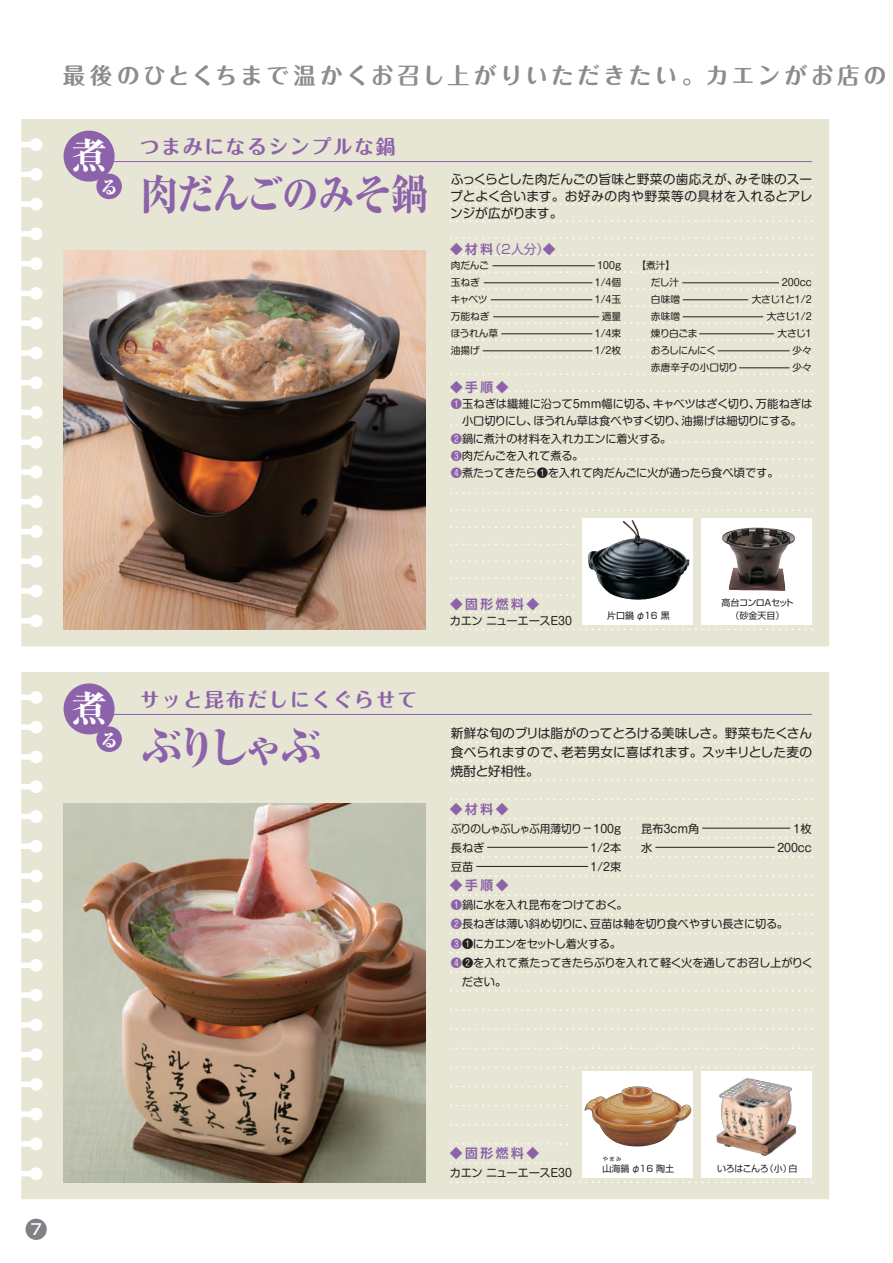
<style>
.page{position:relative;width:893px;height:1263px;background:#fff}
.page>*{position:absolute;margin:0;border:0;box-sizing:border-box;transform-origin:0 0}
.t1{font:800 42px "Ryumin Pr 5";letter-spacing:-.035em;color:#8c62aa;scale:.88 1}
.t2{font:800 42px "Ryumin Pr 5";letter-spacing:-.035em;color:#8c62aa}
.t3{font:800 36px "Ryumin Pro";color:#fff}
.t4{font:700 22.5px "Maru Fo Pro";letter-spacing:.155em;color:#8e8b8b}
.t5{font:700 19.5px "Maru Fo Pro";letter-spacing:.1em;color:#8c62aa}
.t6{font:800 18px "Ryumin Pro";color:#fff}
.t7{font:500 15px "Shin Go Pr 5";color:#fff}
.t8{font:12.75px/19.2px "Shin M Go Pro";color:#231f20;text-align:justify}
.t9{font:700 12.75px "Shin Go Pro De";letter-spacing:.2em;color:#8c62aa}
.t10{font:12.75px "Shin Go Pro";color:#8c62aa}
.t11{font:11.25px/19.2px "Shin M Go Pro";letter-spacing:-.02em;color:#231f20}
.t12{font:11.25px/19.2px "Shin M Go Pro";letter-spacing:-.055em;color:#231f20;scale:.95 1}
.t13{font:11.25px "Shin M Go Pro";letter-spacing:-.04em;color:#231f20}
.t14{font:9.75px/17px "Shin M Go Pro";letter-spacing:-.02em;color:#231f20}
.t15{font:9.75px/17px "Shin M Go Pro";color:#231f20;text-align:right}
.t16{font:9px/12.8px "Shin Go Pr 5";letter-spacing:-.04em;color:#231f20;text-align:center}
.t17{font:9px "Shin Go Pr 5";color:#201814}
.t18{font:5.25px "Shin Go Pr 5";color:#231f20}
.s1{font-family:"Shin Go Pro De";font-weight:700}
.s2{color:#8c62aa}
</style>
<div class="page">
<div style="left:21px;top:119px;width:808px;height:527px;background:#e7e5d4"></div>
<div style="left:21px;top:672px;width:808px;height:527px;background:#e7e5d4"></div>
<svg style="left:451px;top:741px;width:363px;height:2px"></svg>
<svg style="left:451px;top:760px;width:363px;height:2px"></svg>
<svg style="left:451px;top:779px;width:363px;height:2px"></svg>
<svg style="left:451px;top:798px;width:363px;height:2px"></svg>
<svg style="left:451px;top:818px;width:363px;height:1px"></svg>
<svg style="left:451px;top:837px;width:363px;height:2px"></svg>
<svg style="left:451px;top:856px;width:363px;height:2px"></svg>
<svg style="left:451px;top:875px;width:363px;height:2px"></svg>
<svg style="left:451px;top:894px;width:363px;height:2px"></svg>
<svg style="left:451px;top:913px;width:363px;height:2px"></svg>
<svg style="left:451px;top:932px;width:363px;height:2px"></svg>
<svg style="left:451px;top:952px;width:363px;height:1px"></svg>
<svg style="left:451px;top:971px;width:363px;height:1px"></svg>
<svg style="left:451px;top:990px;width:363px;height:2px"></svg>
<svg style="left:451px;top:1009px;width:363px;height:2px"></svg>
<svg style="left:451px;top:1028px;width:363px;height:2px"></svg>
<svg style="left:451px;top:1047px;width:363px;height:2px"></svg>
<svg style="left:451px;top:1066px;width:363px;height:2px"></svg>
<svg style="left:451px;top:1085px;width:122px;height:2px"></svg>
<svg style="left:451px;top:1105px;width:122px;height:1px"></svg>
<svg style="left:451px;top:1124px;width:122px;height:2px"></svg>
<svg style="left:451px;top:1143px;width:122px;height:2px"></svg>
<svg style="left:451px;top:1162px;width:122px;height:2px"></svg>
<svg style="left:451px;top:1181px;width:363px;height:2px"></svg>
<svg style="left:451px;top:186px;width:363px;height:2px"></svg>
<svg style="left:451px;top:203px;width:363px;height:2px"></svg>
<svg style="left:451px;top:220px;width:363px;height:2px"></svg>
<svg style="left:451px;top:237px;width:363px;height:2px"></svg>
<svg style="left:451px;top:254px;width:363px;height:2px"></svg>
<svg style="left:451px;top:271px;width:363px;height:2px"></svg>
<svg style="left:451px;top:288px;width:363px;height:2px"></svg>
<svg style="left:451px;top:305px;width:363px;height:2px"></svg>
<svg style="left:451px;top:322px;width:363px;height:2px"></svg>
<svg style="left:451px;top:339px;width:363px;height:2px"></svg>
<svg style="left:451px;top:356px;width:363px;height:2px"></svg>
<svg style="left:451px;top:373px;width:363px;height:2px"></svg>
<svg style="left:451px;top:390px;width:363px;height:2px"></svg>
<svg style="left:451px;top:407px;width:363px;height:2px"></svg>
<svg style="left:451px;top:424px;width:363px;height:2px"></svg>
<svg style="left:451px;top:441px;width:363px;height:2px"></svg>
<svg style="left:451px;top:458px;width:363px;height:2px"></svg>
<svg style="left:451px;top:475px;width:363px;height:2px"></svg>
<svg style="left:451px;top:492px;width:363px;height:2px"></svg>
<svg style="left:451px;top:509px;width:363px;height:2px"></svg>
<svg style="left:451px;top:526px;width:123px;height:2px"></svg>
<svg style="left:451px;top:543px;width:123px;height:2px"></svg>
<svg style="left:451px;top:560px;width:123px;height:2px"></svg>
<svg style="left:451px;top:577px;width:123px;height:2px"></svg>
<svg style="left:451px;top:594px;width:123px;height:2px"></svg>
<svg style="left:451px;top:611px;width:123px;height:2px"></svg>
<svg style="left:451px;top:628px;width:363px;height:2px"></svg>
<div style="left:26px;top:1219px;width:21px;height:21px;background:#808285;border-radius:50%"></div>
<hr style="left:108px;top:161px;width:704px;height:1px;background:#8c62aa">
<div style="left:702px;top:1071px;width:110px;height:107px;background:#fff"></div>
<hr style="left:702px;top:828px;width:88px;height:1px;background:#231f20">
<hr style="left:655px;top:847px;width:120px;height:1px;background:#231f20">
<hr style="left:487px;top:847px;width:101px;height:1px;background:#231f20">
<hr style="left:476px;top:866px;width:112px;height:1px;background:#231f20">
<svg style="left:61px;top:128px;width:62px;height:72px;background:#b39abc"></svg>
<hr style="left:108px;top:714px;width:704px;height:1px;background:#8c62aa">
<svg style="left:61px;top:681px;width:62px;height:72px;background:#b39abc"></svg>
<img style="left:64px;top:251px;width:361px;height:378px">
<img style="left:64px;top:804px;width:361px;height:378px">
<hr style="left:682px;top:282px;width:97px;height:1px;background:#231f20">
<hr style="left:683px;top:300px;width:65px;height:1px;background:#231f20">
<hr style="left:683px;top:317px;width:80px;height:1px;background:#231f20">
<hr style="left:699px;top:334px;width:75px;height:1px;background:#231f20">
<hr style="left:484px;top:282px;width:108px;height:1px;background:#231f20">
<hr style="left:491px;top:300px;width:101px;height:1px;background:#231f20">
<hr style="left:492px;top:265px;width:103px;height:1px;background:#231f20">
<hr style="left:493px;top:317px;width:106px;height:1px;background:#231f20">
<hr style="left:501px;top:334px;width:91px;height:1px;background:#231f20">
<hr style="left:483px;top:351px;width:109px;height:1px;background:#231f20">
<hr style="left:739px;top:368px;width:51px;height:1px;background:#231f20">
<hr style="left:718px;top:351px;width:72px;height:1px;background:#231f20">
<img style="left:578px;top:518px;width:118px;height:129px">
<div style="left:702px;top:519px;width:110px;height:106px;background:#fff"></div>
<img style="left:722px;top:527px;width:73px;height:64px">
<div style="left:583px;top:1071px;width:110px;height:107px;background:#fff"></div>
<img style="left:584px;top:1086px;width:108px;height:61px">
<img style="left:716px;top:1078px;width:81px;height:78px">
<h3 class="t4" style="left:63px;top:58px;width:825px">最後のひとくちまで温かくお召し上がりいただきたい。カエンがお店の</h3>
<h2 class="t3" style="left:71px;top:127px;width:37px">煮</h2>
<h3 class="t6" style="left:100px;top:173px;width:19px">る</h3>
<h3 class="t5" style="left:140px;top:131px;width:257px">つまみになるシンプルな鍋</h3>
<h1 class="t1" style="left:141px;top:162px;width:328px">肉だんごのみそ鍋</h1>
<p class="t8" style="left:450px;top:169px;width:364px;line-height:17px">ふっくらとした肉だんごの旨味と野菜の歯応えが、みそ味のスープとよく合います。お好みの肉や野菜等の具材を入れるとアレンジが広がります。</p>
<p class="t10" style="left:450px;top:239px;width:107px"><span class="s1">◆ 材料</span>（2人分）<span class="s1">◆</span></p>
<p class="t14" style="left:451px;top:256px;width:49px">肉だんご玉ねぎ<br>キャベツ万能ねぎほうれん草油揚げ</p>
<p class="t14" style="left:641px;top:256px;width:98px;text-indent:-5px">【煮汁】<br>　だし汁<br>　白味噌<br>　赤味噌<br>　煉り白ごま<br>　おろしにんにく<br>　赤唐辛子の小口切り</p>
<p class="t15" style="left:595px;top:256px;width:28px">１００g<br>1/4個<br>1/4玉適量<br>1/4束<br>1/2枚</p>
<p class="t9" style="left:450px;top:377px;width:60px">◆手順◆</p>
<p class="t14" style="left:752px;top:273px;width:63px;text-align:right">200cc<br>大さじ1と1/2大さじ1/2<br>大さじ１<br>少々<br>少々</p>
<p class="t11" style="left:451px;top:393px;width:363px"><span class="s2">❶</span>玉ねぎは繊維に沿って５mm幅に切る、キャベツはざく切り、万能ねぎは</p>
<p class="t11" style="left:462px;top:410px;width:341px">小口切りにし、ほうれん草は食べやすく切り、油揚げは細切りにする。</p>
<p class="t11" style="left:451px;top:427px;width:222px"><span class="s2">❷</span>鍋に煮汁の材料を入れカエンに着火する。</p>
<p class="t11" style="left:451px;top:444px;width:134px"><span class="s2">❸</span>肉だんごを入れて煮る。</p>
<p class="t11" style="left:451px;top:461px;width:329px"><span class="s2">❹</span>煮たってきたら❶を入れて肉だんごに火が通ったら食べ頃です。</p>
<h2 class="t3" style="left:71px;top:680px;width:37px">煮</h2>
<h3 class="t6" style="left:100px;top:726px;width:19px">る</h3>
<h3 class="t5" style="left:140px;top:684px;width:278px">サッと昆布だしにくぐらせて</h3>
<h1 class="t2" style="left:140px;top:714px;width:183px">ぶりしゃぶ</h1>
<p class="t9" style="left:450px;top:594px;width:91px">◆固形燃料◆</p>
<p class="t11" style="left:450px;top:610px;width:124px">カエン ニューエースE30</p>
<p class="t17" style="left:607px;top:608px;width:64px">片口鍋 φ16 黒</p>
<p class="t16" style="left:721px;top:595px;width:74px">高台コンロAセット（砂金天目）</p>
<p class="t8" style="left:451px;top:722px;width:363px">新鮮な旬のブリは脂がのってとろける美味しさ。野菜もたくさん食べられますので、老若男女に喜ばれます。スッキリとした麦の焼酎と好相性。</p>
<p class="t9" style="left:450px;top:798px;width:60px">◆材料◆</p>
<p class="t12" style="left:451px;top:817px;width:139px">ぶりのしゃぶしゃぶ用薄切り長ねぎ<br>豆苗</p>
<p class="t11" style="left:641px;top:817px;width:60px">昆布３cm角水</p>
<p class="t11" style="left:591px;top:817px;width:32px;text-align:justify">100g 1/2本1/2束</p>
<p class="t11" style="left:777px;top:817px;width:36px;text-align:right">1枚<br>200cc</p>
<p class="t9" style="left:450px;top:875px;width:60px">◆手順◆</p>
<p class="t11" style="left:451px;top:894px;width:179px"><span class="s2">❶</span>鍋に水を入れ昆布をつけておく。</p>
<p class="t11" style="left:451px;top:913px;width:339px"><span class="s2">❷</span>長ねぎは薄い斜め切りに、豆苗は軸を切り食べやすい長さに切る。</p>
<p class="t13" style="left:451px;top:934px;width:172px"><span class="s2">❸</span>❶にカエンをセットし着火する。</p>
<p class="t11" style="left:451px;top:951px;width:364px"><span class="s2">❹</span>❷を入れて煮たってきたらぶりを入れて軽く火を通してお召し上がりく</p>
<p class="t11" style="left:462px;top:971px;width:46px">ださい。</p>
<h3 class="t7" style="left:31px;top:1217px;width:13px">7</h3>
<p class="t9" style="left:450px;top:1143px;width:91px">◆固形燃料◆</p>
<p class="t11" style="left:450px;top:1162px;width:124px">カエン ニューエースE30</p>
<p class="t18" style="left:603px;top:1155px;width:20px">やまみ</p>
<p class="t16" style="left:603px;top:1161px;width:73px">山海鍋 φ16 陶土</p>
<p class="t16" style="left:717px;top:1161px;width:82px">いろはこんろ（小）白</p>
</div>
